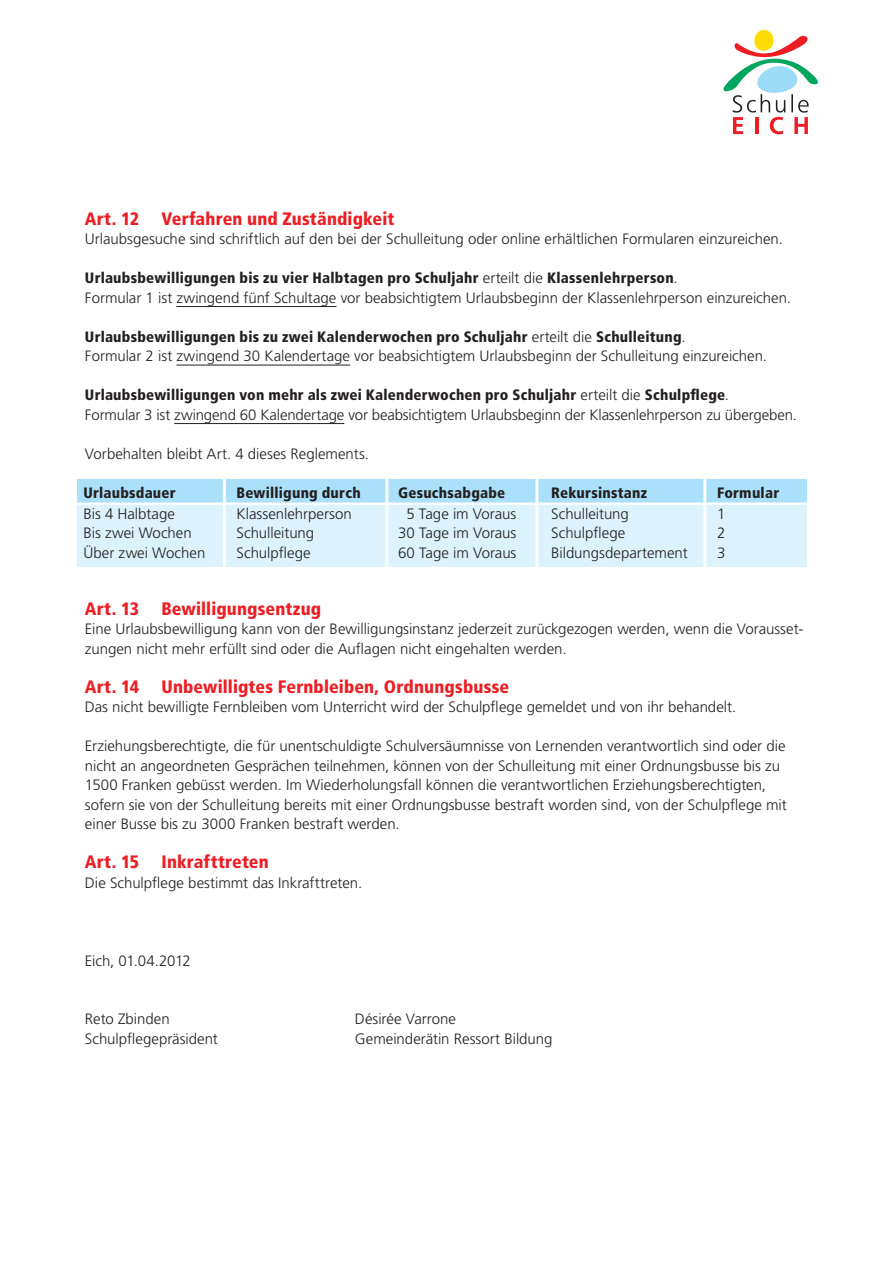
<style>
.page{position:relative;width:893px;height:1263px;background:#fff}
.page>*{position:absolute;margin:0;border:0;box-sizing:border-box;transform-origin:0 0}
.Titel{font:900 condensed 18px "Frutiger LT Pro";letter-spacing:.01em;color:#ee1d23}
.Lauftext{font:300 15px/19.5px "Frutiger LT Pro";letter-spacing:-.005em;color:#231f20}
.Lauftext-2{font:900 condensed 15px "Frutiger LT Pro";letter-spacing:.015em;color:#231f20}
.s1{font-weight:300;font-stretch:normal}
</style>
<div class="page">
<div style="left:77px;top:479px;width:729px;height:87px;background:#dcf2fc"></div>
<div style="left:77px;top:479px;width:729px;height:25px;background:#aae0f9"></div>
<hr style="left:223px;top:478px;width:3px;height:90px;background:#fff">
<hr style="left:385px;top:478px;width:3px;height:90px;background:#fff">
<hr style="left:535px;top:478px;width:3px;height:90px;background:#fff">
<hr style="left:703px;top:478px;width:3px;height:90px;background:#fff">
<hr style="left:75px;top:502px;width:733px;height:3px;background:#fff">
<hr style="left:176px;top:306px;width:160px;height:1px;background:#231f20">
<hr style="left:176px;top:365px;width:174px;height:1px;background:#231f20">
<hr style="left:174px;top:423px;width:170px;height:1px;background:#231f20">
<svg style="left:723px;top:29px;width:95px;height:105px"></svg>
<p class="Titel" style="left:85px;top:208px;width:311px">Art. 12 Verfahren und Zuständigkeit</p>
<p class="Lauftext" style="left:85px;top:229px;width:699px">Urlaubsgesuche sind schriftlich auf den bei der Schulleitung oder online erhältlichen Formularen einzureichen.</p>
<p class="Lauftext-2" style="left:85px;top:269px;width:594px">Urlaubsbewilligungen bis zu vier Halbtagen pro Schuljahr <span class="s1">erteilt die</span> Klassenlehrperson<span class="s1">.</span></p>
<p class="Lauftext" style="left:85px;top:288px;width:708px">Formular 1 ist zwingend fünf Schultage vor beabsichtigtem Urlaubsbeginn der Klassenlehrperson einzureichen.</p>
<p class="Lauftext-2" style="left:85px;top:328px;width:602px">Urlaubsbewilligungen bis zu zwei Kalenderwochen pro Schuljahr <span class="s1">erteilt die</span> Schulleitung<span class="s1">.</span></p>
<p class="Lauftext" style="left:85px;top:346px;width:684px">Formular 2 ist zwingend 30 Kalendertage vor beabsichtigtem Urlaubsbeginn der Schulleitung einzureichen.</p>
<p class="Lauftext-2" style="left:85px;top:386px;width:645px">Urlaubsbewilligungen von mehr als zwei Kalenderwochen pro Schuljahr <span class="s1">erteilt die</span> Schulpflege<span class="s1">.</span></p>
<p class="Lauftext" style="left:85px;top:405px;width:713px">Formular 3 ist zwingend 60 Kalendertage vor beabsichtigtem Urlaubsbeginn der Klassenlehrperson zu übergeben.</p>
<p class="Lauftext" style="left:85px;top:444px;width:286px">Vorbehalten bleibt Art. 4 dieses Reglements.</p>
<p class="Lauftext-2" style="left:83px;top:484px;width:94px">Urlaubsdauer</p>
<p class="Lauftext-2" style="left:237px;top:484px;width:126px">Bewilligung durch</p>
<p class="Lauftext-2" style="left:398px;top:484px;width:109px">Gesuchsabgabe</p>
<p class="Lauftext-2" style="left:551px;top:484px;width:98px">Rekursinstanz</p>
<p class="Lauftext-2" style="left:717px;top:484px;width:64px">Formular</p>
<p class="Lauftext" style="left:83px;top:504px;width:93px">Bis 4 Halbtage</p>
<p class="Lauftext" style="left:237px;top:504px;width:117px">Klassenlehrperson</p>
<p class="Lauftext" style="left:406px;top:504px;width:111px">5 Tage im Voraus</p>
<p class="Lauftext" style="left:551px;top:504px;width:79px">Schulleitung</p>
<p class="Lauftext" style="left:717px;top:504px;width:10px">1</p>
<p class="Lauftext" style="left:83px;top:523px;width:110px">Bis zwei Wochen</p>
<p class="Lauftext" style="left:237px;top:523px;width:79px">Schulleitung</p>
<p class="Lauftext" style="left:398px;top:523px;width:120px">30 Tage im Voraus</p>
<p class="Lauftext" style="left:551px;top:523px;width:76px">Schulpflege</p>
<p class="Lauftext" style="left:717px;top:523px;width:10px">2</p>
<p class="Lauftext" style="left:83px;top:543px;width:123px">Über zwei Wochen</p>
<p class="Lauftext" style="left:237px;top:543px;width:76px">Schulpflege</p>
<p class="Lauftext" style="left:398px;top:543px;width:120px">60 Tage im Voraus</p>
<p class="Lauftext" style="left:551px;top:543px;width:138px">Bildungsdepartement</p>
<p class="Lauftext" style="left:717px;top:543px;width:10px">3</p>
<p class="Titel" style="left:85px;top:598px;width:238px">Art. 13 Bewilligungsentzug</p>
<p class="Lauftext" style="left:85px;top:619px;width:720px">Eine Urlaubsbewilligung kann von der Bewilligungsinstanz jederzeit zurückgezogen werden, wenn die Vorausset&shy;zungen nicht mehr erfüllt sind oder die Auflagen nicht eingehalten werden.</p>
<p class="Titel" style="left:85px;top:676px;width:426px">Art. 14 Unbewilligtes Fernbleiben, Ordnungsbusse</p>
<p class="Lauftext" style="left:85px;top:697px;width:653px">Das nicht bewilligte Fernbleiben vom Unterricht wird der Schulpflege gemeldet und von ihr behandelt.</p>
<p class="Lauftext" style="left:85px;top:736px;width:703px">Erziehungsberechtigte, die für unentschuldigte Schulversäumnisse von Lernenden verantwortlich sind oder die nicht an angeordneten Gesprächen teilnehmen, können von der Schulleitung mit einer Ordnungsbusse bis zu 1500 Franken gebüsst werden. Im Wiederholungsfall können die verantwortlichen Erziehungsberechtigten, sofern sie von der Schulleitung bereits mit einer Ordnungsbusse bestraft worden sind, von der Schulpflege mit einer Busse bis zu 3000 Franken bestraft werden.</p>
<p class="Titel" style="left:85px;top:851px;width:185px">Art. 15 Inkrafttreten</p>
<p class="Lauftext" style="left:85px;top:873px;width:279px">Die Schulpflege bestimmt das Inkrafttreten.</p>
<p class="Lauftext" style="left:85px;top:951px;width:107px">Eich, 01.04.2012</p>
<p class="Lauftext" style="left:85px;top:1009px;width:86px">Reto Zbinden</p>
<p class="Lauftext" style="left:355px;top:1009px;width:102px">Désirée Varrone</p>
<p class="Lauftext" style="left:85px;top:1029px;width:134px">Schulpflegepräsident</p>
<p class="Lauftext" style="left:355px;top:1029px;width:199px">Gemeinderätin Ressort Bildung</p>
</div>
